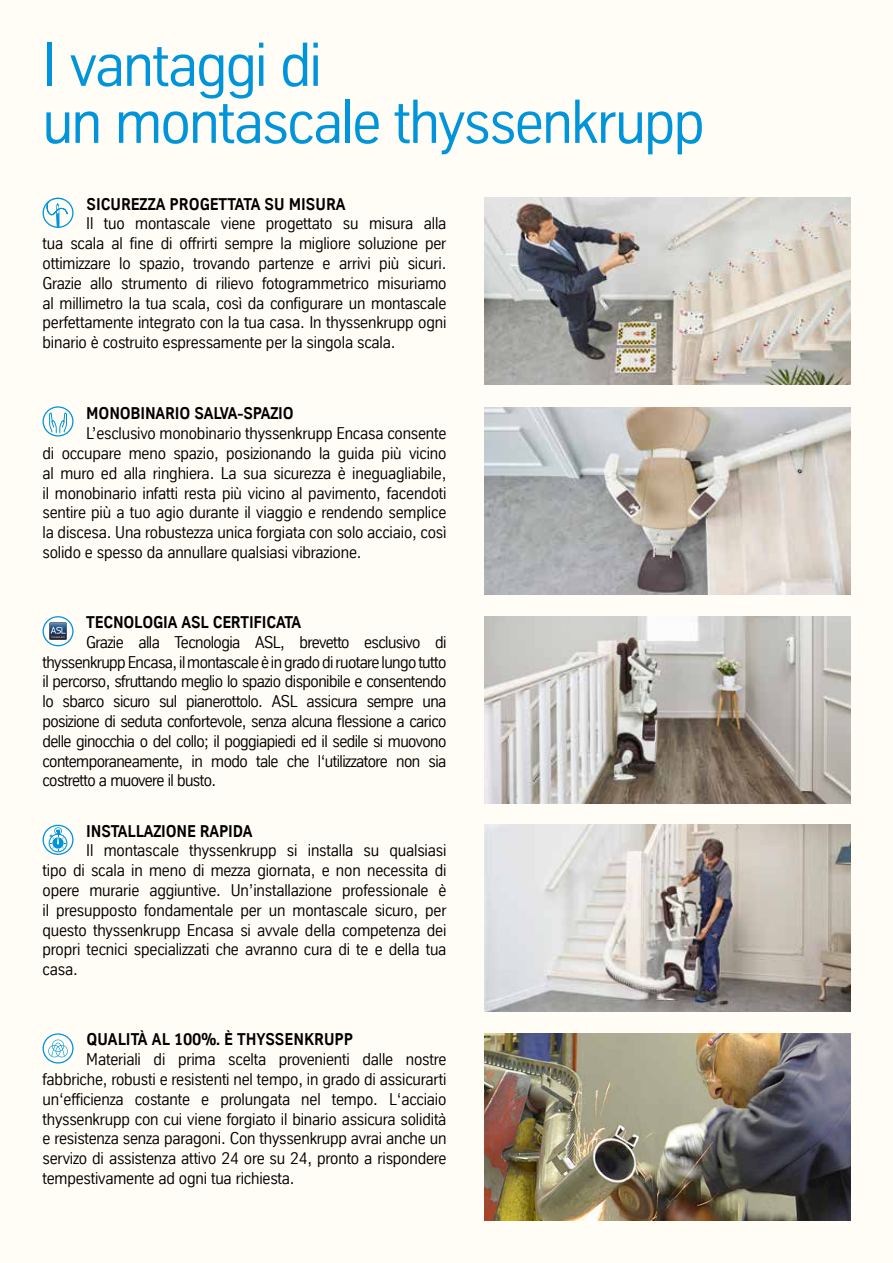
<style>
.page{position:relative;width:893px;height:1263px;background:#fffdf6}
.page>*{position:absolute;margin:0;border:0;box-sizing:border-box;transform-origin:0 0}
.t1{font:60px/57px "TK Type";letter-spacing:-.025em;color:#0095db}
.t2{font:16.5px/19.8px "TK Type";letter-spacing:-.01em;color:#000;text-align:justify}
.t3{font:700 16.5px "TK Type";letter-spacing:-.01em;color:#000}
</style>
<div class="page">
<img style="left:485px;top:198px;width:365px;height:187px">
<svg style="left:43px;top:198px;width:31px;height:30px"></svg>
<img style="left:485px;top:407px;width:365px;height:188px">
<svg style="left:43px;top:406px;width:31px;height:30px"></svg>
<img style="left:485px;top:616px;width:365px;height:187px">
<svg style="left:43px;top:616px;width:31px;height:30px"></svg>
<img style="left:485px;top:825px;width:365px;height:187px">
<svg style="left:43px;top:825px;width:31px;height:30px"></svg>
<img style="left:485px;top:1033px;width:365px;height:187px">
<svg style="left:43px;top:1033px;width:31px;height:30px"></svg>
<h1 class="t1" style="left:43px;top:36px;width:664px">I vantaggi di<br>un montascale thyssenkrupp</h1>
<p class="t3" style="left:86px;top:195px;width:261px">SICUREZZA PROGETTATA SU MISURA</p>
<p class="t2" style="left:43px;top:214px;width:405px;text-indent:44px">Il tuo montascale viene progettato su misura alla tua scala al fine di offrirti sempre la migliore soluzione per ottimizzare lo spazio, trovando partenze e arrivi più sicuri.<br>Grazie allo strumento di rilievo fotogrammetrico misuriamo al millimetro la tua scala, così da configurare un montascale perfettamente integrato con la tua casa. In thyssenkrupp ogni binario è costruito espressamente per la singola scala.</p>
<p class="t3" style="left:86px;top:404px;width:209px">MONOBINARIO SALVA-SPAZIO</p>
<p class="t2" style="left:43px;top:424px;width:405px;text-indent:44px">L’esclusivo monobinario thyssenkrupp Encasa consente di occupare meno spazio, posizionando la guida più vicino al muro ed alla ringhiera. La sua sicurezza è ineguagliabile, il monobinario infatti resta più vicino al pavimento, facendoti sentire più a tuo agio durante il viaggio e rendendo semplice la discesa. Una robustezza unica forgiata con solo acciaio, così solido e spesso da annullare qualsiasi vibrazione.</p>
<p class="t3" style="left:86px;top:613px;width:216px">TECNOLOGIA ASL CERTIFICATA</p>
<p class="t2" style="left:43px;top:632px;width:405px;text-indent:44px">Grazie alla Tecnologia ASL, brevetto esclusivo di thyssenkrupp Encasa, il montascale è in grado di ruotare lungo tutto il percorso, sfruttando meglio lo spazio disponibile e consentendo lo sbarco sicuro sul pianerottolo. ASL assicura sempre una posizione di seduta confortevole, senza alcuna flessione a carico delle ginocchia o del collo; il poggiapiedi ed il sedile si muovono contemporaneamente, in modo tale che l‘utilizzatore non sia costretto a muovere il busto.</p>
<p class="t3" style="left:86px;top:822px;width:168px">INSTALLAZIONE RAPIDA</p>
<p class="t2" style="left:43px;top:841px;width:405px;text-indent:44px">Il montascale thyssenkrupp si installa su qualsiasi tipo di scala in meno di mezza giornata, e non necessita di opere murarie aggiuntive. Un’installazione professionale è il presupposto fondamentale per un montascale sicuro, per questo thyssenkrupp Encasa si avvale della competenza dei propri tecnici specializzati che avranno cura di te e della tua casa.</p>
<p class="t3" style="left:86px;top:1030px;width:190px">QUALITÀ AL 100%. È THYSSEN</p>
<p class="t3" style="left:304px;top:1030px;width:21px">KRUPP</p>
<p class="t2" style="left:43px;top:1049px;width:405px;text-indent:44px">Materiali di prima scelta provenienti dalle nostre fabbriche, robusti e resistenti nel tempo, in grado di assicurarti un‘efficienza costante e prolungata nel tempo. L‘acciaio thyssenkrupp con cui viene forgiato il binario assicura solidità e resistenza senza paragoni. Con thyssenkrupp avrai anche un servizo di assistenza attivo 24 ore su 24, pronto a rispondere tempestivamente ad ogni tua richiesta.</p>
</div>
